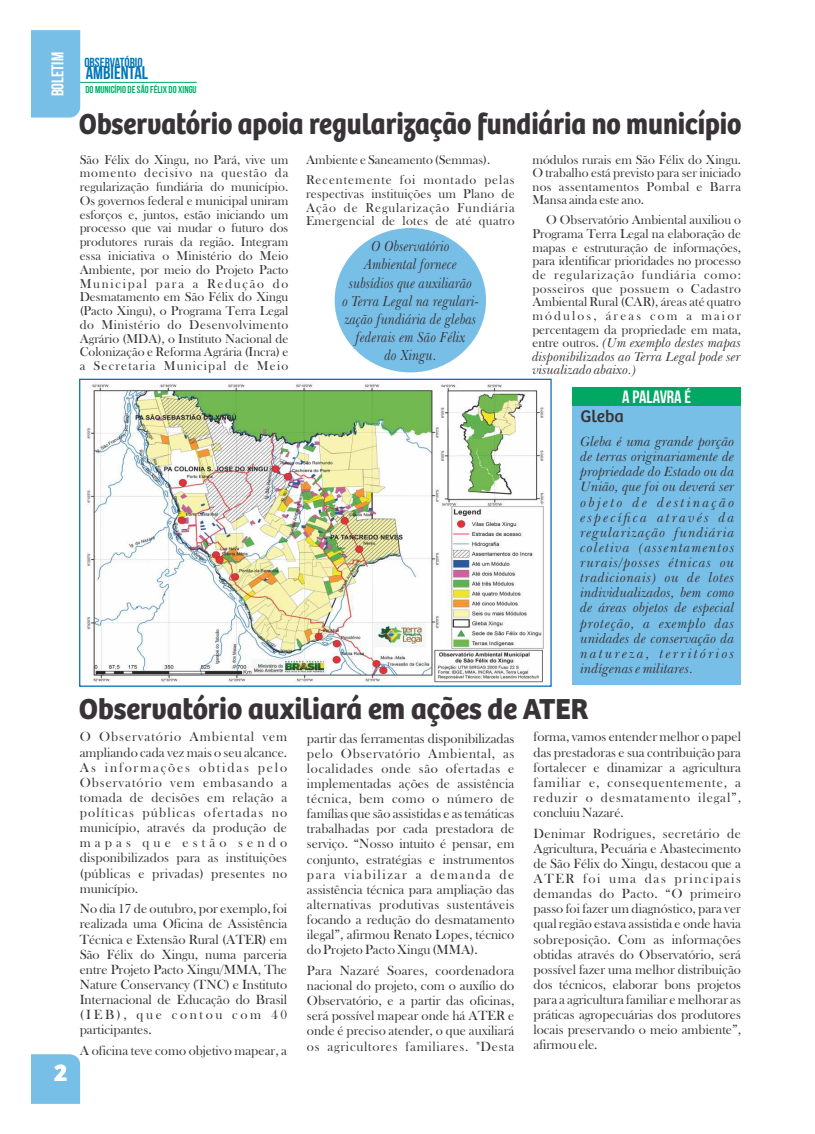
<style>
.page{position:relative;width:815px;height:1134px;background:#fff}
.page>*{position:absolute;margin:0;border:0;box-sizing:border-box;transform-origin:0 0}
.t1{font:700 30px "Bree";color:#383336;scale:.91 1}
.t2{font:700 30px "Bree";color:#383336}
.t3{font:700 25px "Bree";color:#fff}
.t4{font:18.25px "Bebas Neue";color:#0075ba}
.t5{font:17.88px "Bebas Neue";color:#fff}
.t6{font:17.5px "Bree";color:#383336}
.t7{font:17px "Bebas Neue";color:#fff}
.t8{font:italic 14.88px/18.1px "Baskerville BT";color:#383336;text-align:center;scale:.88 1}
.t9{font:13.75px/15.1px "Bask Old Face";color:#383336;text-align:justify}
.t10{font:italic 13.75px/15.1px "Baskerville BT";color:#383336;text-align:justify}
.t11{font:13.25px/13.8px "Bask Old Face";letter-spacing:.025em;color:#383336;text-align:justify}
.t12{font:italic 13.25px/13.6px "Baskerville BT";color:#383336;text-align:justify}
.t13{font:13.25px/19.9px "Bask Old Face";letter-spacing:.07em;color:#383336}
.t14{font:13.12px "Bebas Neue";color:#0075ba}
.t15{font:10px "Bebas Neue";color:#00ab63}
.s1{color:#fff}
.s2{font-family:"Bask Old Face";font-style:normal}
</style>
<div class="page">
<img style="left:86px;top:382px;width:459px;height:301px">
<div style="left:79px;top:379px;width:473px;height:308px;border:1px solid #006bb5"></div>
<hr style="left:77px;top:82px;width:120px;height:1px;background:#00ab63">
<div style="left:31px;top:1054px;width:49px;height:50px;background:#78bfe8"></div>
<div style="left:31px;top:30px;width:49px;height:88px;background:#78bfe8"></div>
<div style="left:572px;top:395px;width:169px;height:290px;background:#78bfe8"></div>
<div style="left:572px;top:387px;width:169px;height:18px;background:#00a863"></div>
<div style="left:335px;top:228px;width:151px;height:144px;background:#78bfe8;border-radius:50%"></div>
<p class="t7" style="left:52px;top:96px;width:46px;rotate:-90deg">BOLETIM</p>
<h2 class="t3" style="left:54px;top:1063px;width:15px">2</h2>
<p class="t14" style="left:84px;top:58px;width:60px">OBSERVATÓRIO</p>
<h3 class="t4" style="left:86px;top:66px;width:64px">AMBIENTAL</h3>
<p class="t15" style="left:86px;top:86px;width:113px">DO MUNICÍPIO DE SÃO FÉLIX DO XINGU</p>
<h1 class="t1" style="left:79px;top:112px;width:730px">Observatório apoia regularização fundiária no município</h1>
<p class="t13" style="left:306px;top:151px;width:210px">Ambiente e Saneamento (Semmas).<br>Recentemente foi montado pelas</p>
<p class="t11" style="left:306px;top:188px;width:210px">respectivas instituições um Plano de Ação de Regularização Fundiária Emergencial de lotes de até quatro</p>
<p class="t11" style="left:80px;top:153px;width:210px">São Félix do Xingu, no Pará, vive um momento decisivo na questão da regularização fundiária do município.<br>Os governos federal e municipal uniram esforços e, juntos, estão iniciando um processo que vai mudar o futuro dos produtores rurais da região. Integram essa iniciativa o Ministério do Meio Ambiente, por meio do Projeto Pacto Municipal para a Redução do Desmatamento em São Félix do Xingu (Pacto Xingu), o Programa Terra Legal do Ministério do Desenvolvimento Agrário (MDA), o Instituto Nacional de Colonização e Reforma Agrária (Incra) e a Secretaria Municipal de Meio</p>
<p class="t11" style="left:532px;top:153px;width:210px">módulos rurais em São Félix do Xingu.<br>O trabalho está previsto para ser iniciado nos assentamentos Pombal e Barra Mansa ainda este ano.</p>
<p class="t11" style="left:532px;top:214px;width:210px"><span class="s1">O</span> O Observatório Ambiental auxiliou o Programa Terra Legal na elaboração de mapas e estruturação de informações, para identificar prioridades no processo de regularização fundiária como: posseiros que possuem o Cadastro Ambiental Rural (CAR), áreas até quatro módulos, áreas com a maior percentagem da propriedade em mata,</p>
<p class="t12" style="left:532px;top:337px;width:210px"><span class="s2">entre outros.</span> (Um exemplo destes mapas disponibilizados ao Terra Legal pode ser visualizado abaixo.)</p>
<h3 class="t5" style="left:622px;top:391px;width:71px">A PALAVRA É</h3>
<p class="t6" style="left:581px;top:410px;width:45px">Gleba</p>
<p class="t10" style="left:581px;top:435px;width:156px">Gleba é uma grande porção de terras originariamente de propriedade do Estado ou da União, que foi ou deverá ser objeto de destinação específica através da regularização fundiária coletiva (assentamentos rurais/posses étnicas ou tradicionais) ou de lotes individualizados, bem como de áreas objetos de especial proteção, a exemplo das unidades de conservação da natureza, territórios indígenas e militares.</p>
<p class="t8" style="left:342px;top:238px;width:157px">O Observatório<br>Ambiental fornece subsídios que auxiliarão<br>o Terra Legal na regulari&shy;zação fundiária de glebas federais em São Félix<br>do Xingu.</p>
<h1 class="t2" style="left:79px;top:698px;width:511px">Observatório auxiliará em ações de ATER</h1>
<p class="t9" style="left:80px;top:730px;width:209px">O Observatório Ambiental vem ampliando cada vez mais o seu alcance.<br>As informações obtidas pelo Observatório vem embasando a tomada de decisões em relação a políticas públicas ofertadas no município, através da produção de mapas que estão sendo disponibilizados para as instituições (públicas e privadas) presentes no município.</p>
<p class="t9" style="left:80px;top:902px;width:209px">No dia 17 de outubro, por exemplo, foi realizada uma Oficina de Assistência Técnica e Extensão Rural (ATER) em São Félix do Xingu, numa parceria entre Projeto Pacto Xingu/MMA, The Nature Conservancy (TNC) e Instituto Internacional de Educação do Brasil (IEB), que contou com 40 participantes.</p>
<p class="t9" style="left:80px;top:1044px;width:209px">A oficina teve como objetivo mapear, a</p>
<p class="t9" style="left:307px;top:731px;width:209px">partir das ferramentas disponibilizadas pelo Observatório Ambiental, as localidades onde são ofertadas e implementadas ações de assistência técnica, bem como o número de famílias que são assistidas e as temáticas trabalhadas por cada prestadora de serviço. “Nosso intuito é pensar, em conjunto, estratégias e instrumentos para viabilizar a demanda de assistência técnica para ampliação das alternativas produtivas sustentáveis focando a redução do desmatamento ilegal”, afirmou Renato Lopes, técnico do Projeto Pacto Xingu (MMA).</p>
<p class="t9" style="left:307px;top:964px;width:209px">Para Nazaré Soares, coordenadora nacional do projeto, com o auxílio do Observatório, e a partir das oficinas, será possível mapear onde há ATER e onde é preciso atender, o que auxiliará os agricultores familiares. "Desta</p>
<p class="t9" style="left:533px;top:730px;width:209px">forma, vamos entender melhor o papel das prestadoras e sua contribuição para fortalecer e dinamizar a agricultura familiar e, consequentemente, a reduzir o desmatamento ilegal”, concluiu Nazaré.</p>
<p class="t9" style="left:533px;top:826px;width:209px">Denimar Rodrigues, secretário de Agricultura, Pecuária e Abastecimento de São Félix do Xingu, destacou que a ATER foi uma das principais demandas do Pacto. “O primeiro passo foi fazer um diagnóstico, para ver qual região estava assistida e onde havia sobreposição. Com as informações obtidas através do Observatório, será possível fazer uma melhor distribuição dos técnicos, elaborar bons projetos para a agricultura familiar e melhorar as práticas agropecuárias dos produtores locais preservando o meio ambiente”, afirmou ele.</p>
</div>
